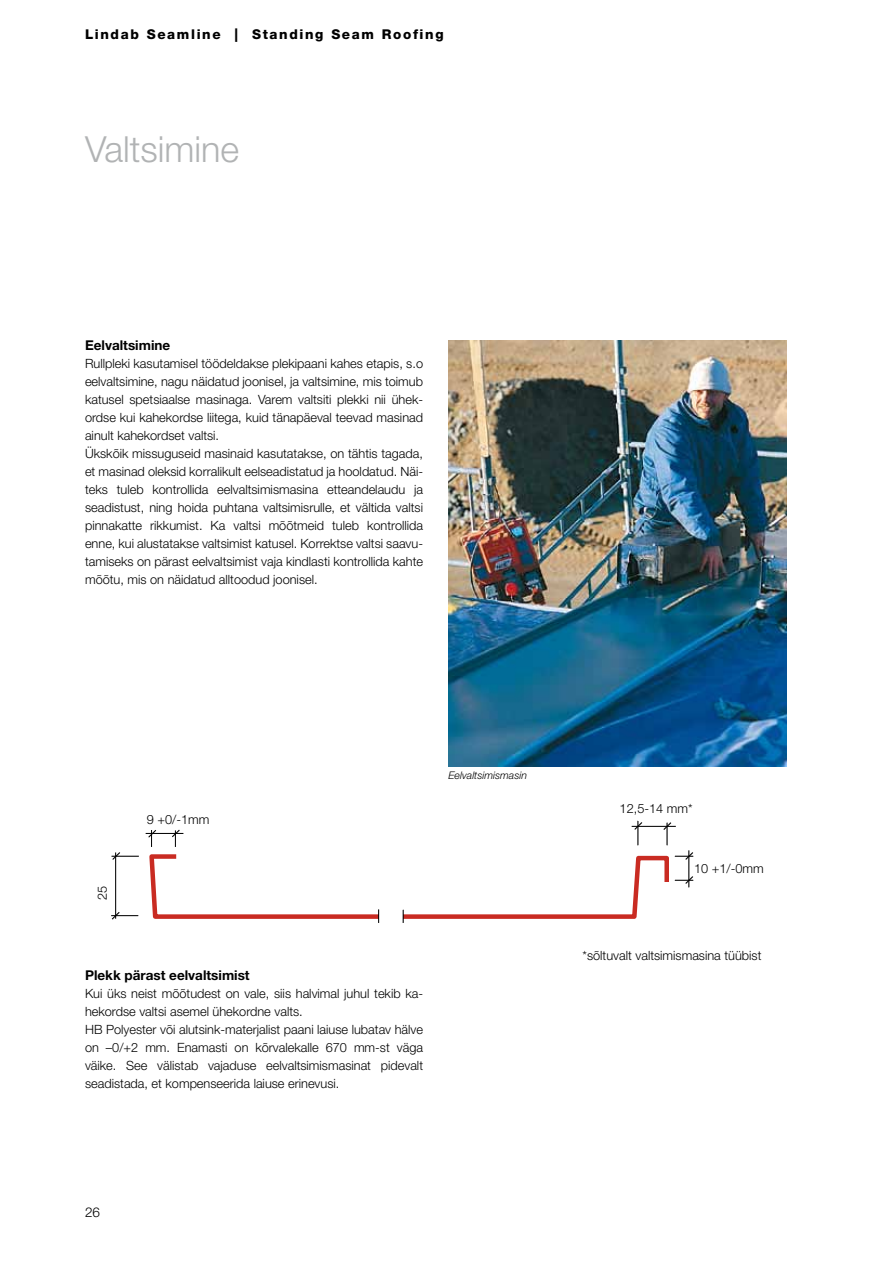
<style>
.page{position:relative;width:893px;height:1263px;background:#fff}
.page>*{position:absolute;margin:0;border:0;box-sizing:border-box;transform-origin:0 0}
.t1{font:300 36px "Helvetica Neue LT Pro";color:#b1b3b4}
.t2{font:700 13.5px "Helvetica Neue LT Pro";color:#000}
.t3{font:800 13.5px "Helvetica Neue LT Pro";letter-spacing:.12em;color:#000}
.t4{font:300 13.5px "Helvetica Neue LT Pro";color:#000}
.t5{font:300 12.75px/18px "Helvetica Neue LT Pro";color:#000}
.t6{font:italic 300 10.5px "Helvetica Neue LT Pro";color:#000}
</style>
<div class="page">
<hr style="left:146px;top:833px;width:37px;height:1px;background:#000">
<hr style="left:115px;top:852px;width:1px;height:67px;background:#000">
<svg style="left:111px;top:911px;width:27px;height:9px"></svg>
<svg style="left:112px;top:852px;width:27px;height:8px"></svg>
<svg style="left:147px;top:821px;width:546px;height:102px"></svg>
<img style="left:449px;top:340px;width:338px;height:426px">
<p class="t3" style="left:85px;top:27px;width:360px">Lindab Seamline | Standing Seam Roofing</p>
<h1 class="t1" style="left:85px;top:127px;width:156px">Valtsimine</h1>
<p class="t2" style="left:85px;top:336px;width:87px">Eelvaltsimine</p>
<p class="t5" style="left:85px;top:354px;width:340px">Rullpleki kasutamisel töödeldakse plekipaani kahes etapis, s.o eelvaltsimine, nagu näidatud joonisel, ja valtsimine, mis toimub katusel spetsiaalse masinaga. Varem valtsiti plekki nii ühek&shy;ordse kui kahekordse liitega, kuid tänapäeval teevad masinad ainult kahekordset valtsi.<br>Ükskõik missuguseid masinaid kasutatakse, on tähtis tagada, et masinad oleksid korralikult eelseadistatud ja hooldatud. Näi&shy;teks tuleb kontrollida eelvaltsimismasina etteandelaudu ja seadistust, ning hoida puhtana valtsimisrulle, et vältida valtsi pinnakatte rikkumist. Ka valtsi mõõtmeid tuleb kontrollida enne, kui alustatakse valtsimist katusel. Korrektse valtsi saavu&shy;tamiseks on pärast eelvaltsimist vaja kindlasti kontrollida kahte mõõtu, mis on näidatud alltoodud joonisel.</p>
<p class="t5" style="left:93px;top:899px;width:16px;rotate:-90deg">25</p>
<p class="t5" style="left:147px;top:810px;width:64px">9 +0/-1mm</p>
<p class="t6" style="left:449px;top:768px;width:80px">Eelvaltsimismasin</p>
<p class="t2" style="left:85px;top:967px;width:166px">Plekk pärast eelvaltsimist</p>
<p class="t5" style="left:85px;top:984px;width:340px">Kui üks neist mõõtudest on vale, siis halvimal juhul tekib ka&shy;hekordse valtsi asemel ühekordne valts.<br>HB Polyester või alutsink-materjalist paani laiuse lubatav hälve on –0/+2 mm. Enamasti on kõrvalekalle 670 mm-st väga väike. See välistab vajaduse eelvaltsimismasinat pidevalt seadistada, et kompenseerida laiuse erinevusi.</p>
<p class="t4" style="left:85px;top:1204px;width:17px">26</p>
<p class="t5" style="left:620px;top:799px;width:74px">12,5-14 mm*</p>
<p class="t5" style="left:694px;top:859px;width:71px">10 +1/-0mm</p>
<p class="t5" style="left:583px;top:946px;width:180px">*sõltuvalt valtsimismasina tüübist</p>
</div>
